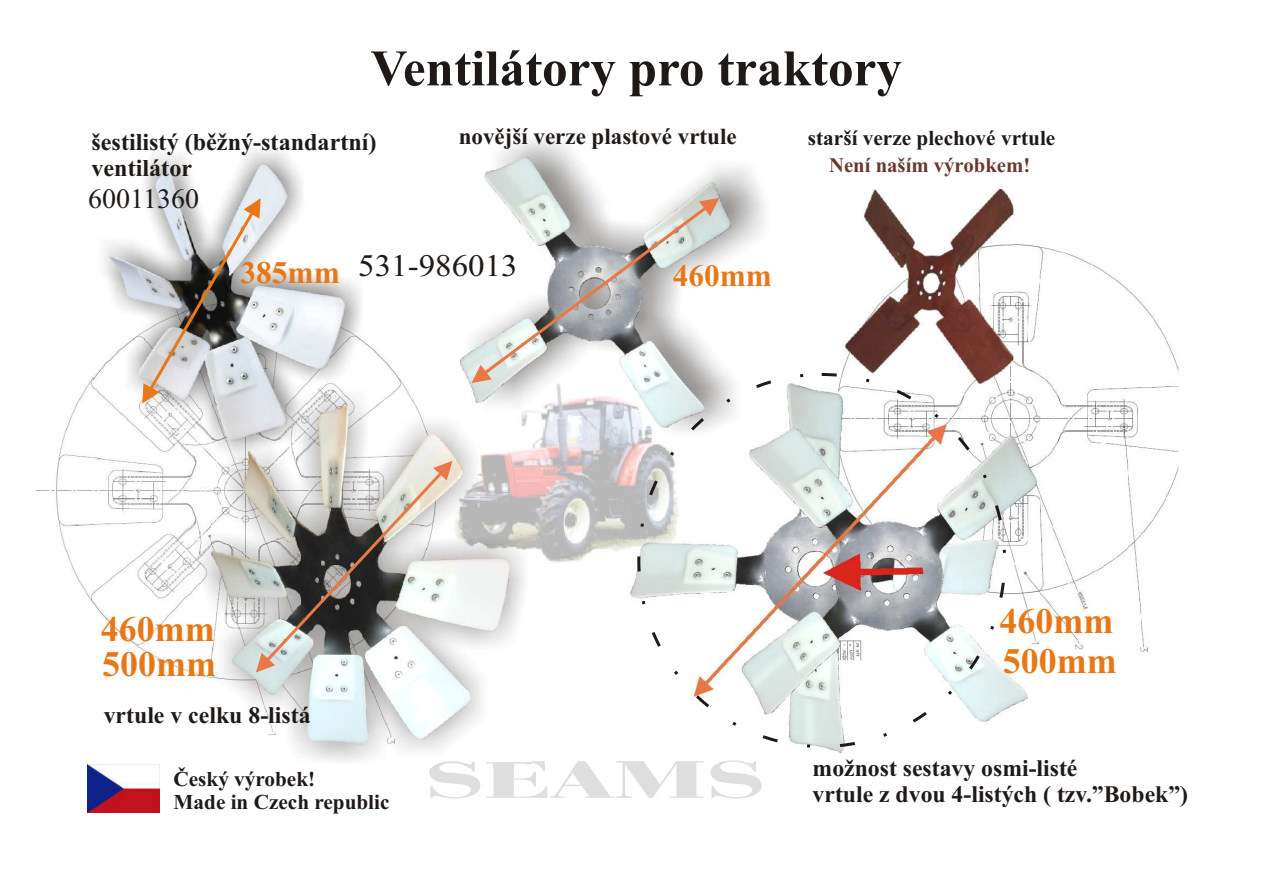
<style>
.page{position:relative;width:1263px;height:894px;background:#fff}
.page>*{position:absolute;margin:0;border:0;box-sizing:border-box;transform-origin:0 0}
.t1{font:700 51.15px "Times New Roman";color:#1f1a17}
.t2{font:700 36px/35px "Times New Roman";color:#e87817}
.t3{font:700 31.5px "Times New Roman";color:#e87817}
.t4{font:31.35px "Times New Roman";color:#1f1a17;scale:1.05 1}
.t5{font:700 31.35px "Times New Roman";color:#e87817}
.t6{font:28.05px "Times New Roman";color:#1f1a17}
.t7{font:700 24.15px/26.7px "Times New Roman";color:#1f1a17}
.t8{font:700 23.85px "Times New Roman";color:#1f1a17}
.t9{font:700 23.7px/26.2px "Times New Roman";color:#1f1a17}
.t10{font:700 22.95px "Times New Roman";color:#1f1a17}
.t11{font:700 21.3px "Times New Roman";color:#1f1a17}
.t12{font:700 21.15px/23.5px "Times New Roman";color:#1f1a17}
.t13{font:700 20.7px "Times New Roman";color:#6b382e}
</style>
<div class="page">
<img style="left:35px;top:343px;width:368px;height:329px">
<img style="left:1013px;top:244px;width:166px;height:408px">
<img style="left:863px;top:189px;width:150px;height:106px">
<img style="left:733px;top:725px;width:154px;height:19px">
<img style="left:93px;top:150px;width:274px;height:307px">
<img style="left:109px;top:160px;width:238px;height:282px">
<img style="left:531px;top:442px;width:117px;height:120px">
<svg style="left:429px;top:760px;width:333px;height:39px"></svg>
<img style="left:498px;top:139px;width:266px;height:303px">
<img style="left:460px;top:158px;width:272px;height:270px">
<svg style="left:471px;top:198px;width:248px;height:185px"></svg>
<svg style="left:142px;top:198px;width:119px;height:206px;background:#b8b5b2"></svg>
<img style="left:189px;top:383px;width:342px;height:384px">
<img style="left:212px;top:406px;width:297px;height:339px">
<svg style="left:256px;top:461px;width:197px;height:212px"></svg>
<img style="left:648px;top:295px;width:424px;height:430px">
<img style="left:87px;top:765px;width:72px;height:48px">
<h1 class="t1" style="left:371px;top:51px;width:533px">Ventilátory pro traktory</h1>
<p class="t10" style="left:459px;top:128px;width:279px">novìjší verze plastové vrtule</p>
<p class="t7" style="left:92px;top:131px;width:287px">šestilistý (bìžný-standartní) ventilátor</p>
<p class="t11" style="left:808px;top:130px;width:249px">starší verze plechové vrtule</p>
<p class="t6" style="left:88px;top:189px;width:113px">60011360</p>
<p class="t13" style="left:829px;top:158px;width:203px">Není naším výrobkem!</p>
<h3 class="t4" style="left:358px;top:254px;width:153px">531-986013</h3>
<h3 class="t3" style="left:240px;top:261px;width:101px">385mm</h3>
<h3 class="t5" style="left:673px;top:264px;width:101px">460mm</h3>
<h2 class="t2" style="left:101px;top:616px;width:117px">460mm<br>500mm</h2>
<h2 class="t2" style="left:1000px;top:605px;width:119px;line-height:39.8px">460mm<br>500mm</h2>
<p class="t8" style="left:104px;top:707px;width:208px">vrtule v celku 8-listá</p>
<p class="t12" style="left:174px;top:769px;width:217px">Èeský výrobek!<br>Made in Czech republic</p>
<p class="t9" style="left:813px;top:757px;width:377px">možnost sestavy osmi-listé<br>vrtule z dvou 4-listých ( tzv.”Bobek”)</p>
</div>
